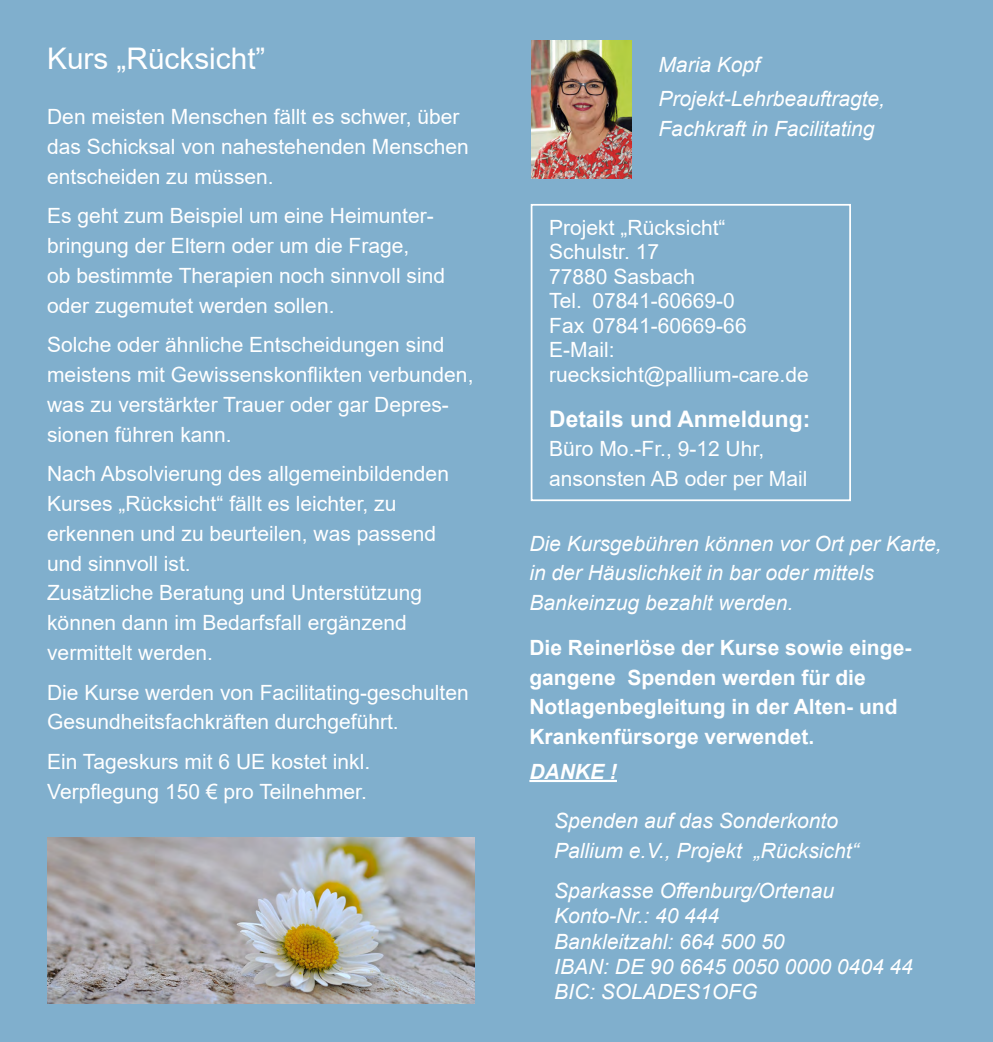
<style>
.page{position:relative;width:993px;height:1042px;background:#fff}
.page>*{position:absolute;margin:0;border:0;box-sizing:border-box;transform-origin:0 0}
.t1{font:29.75px "Arial";color:#fff}
.t2{font:700 22.75px "Arial";color:#fff}
.t3{font:21px/29.8px "Arial";color:#fff}
.t4{font:italic 21px/25.2px "Arial";color:#fff}
.t5{font:700 21px/29.8px "Arial";color:#fff}
.t6{font:italic 700 21px "Arial";color:#fff}
</style>
<div class="page">
<div style="left:0;top:0;width:499px;height:1042px;background:#80afcd"></div>
<div style="left:495px;top:0;width:496px;height:1042px;background:#80afcd"></div>
<hr style="left:529px;top:780px;width:87px;height:2px;background:#fff">
<img style="left:531px;top:41px;width:100px;height:137px">
<img style="left:47px;top:838px;width:427px;height:165px">
<div style="left:530px;top:204px;width:320px;height:297px;border:2px solid #fff"></div>
<h1 class="t1" style="left:47px;top:38px;width:220px">Kurs „Rücksicht”</h1>
<p class="t3" style="left:47px;top:102px;width:423px">Den meisten Menschen fällt es schwer, über das Schicksal von nahestehenden Menschen entscheiden zu müssen.</p>
<p class="t3" style="left:47px;top:201px;width:399px">Es geht zum Beispiel um eine Heimunter&shy;bringung der Eltern oder um die Frage,<br>ob bestimmte Therapien noch sinnvoll sind oder zugemutet werden sollen.</p>
<p class="t3" style="left:47px;top:330px;width:427px">Solche oder ähnliche Entscheidungen sind meistens mit Gewissenskonflikten verbunden, was zu verstärkter Trauer oder gar Depres&shy;sionen führen kann.</p>
<p class="t3" style="left:47px;top:459px;width:403px">Nach Absolvierung des allgemeinbildenden Kurses „Rücksicht“ fällt es leichter, zu erkennen und zu beurteilen, was passend und sinnvoll ist.<br>Zusätzliche Beratung und Unterstützung können dann im Bedarfsfall ergänzend vermittelt werden.</p>
<p class="t3" style="left:47px;top:677px;width:423px">Die Kurse werden von Facilitating-geschulten<br>Gesundheitsfachkräften durchgeführt.</p>
<p class="t3" style="left:47px;top:746px;width:324px">Ein Tageskurs mit 6 UE kostet inkl.<br>Verpflegung 150 € pro Teilnehmer.</p>
<p class="t4" style="left:658px;top:47px;width:228px;line-height:34.6px">Maria Kopf<br>Projekt-Lehrbeauftragte,</p>
<p class="t4" style="left:658px;top:116px;width:217px">Fachkraft in Facilitating</p>
<p class="t3" style="left:549px;top:215px;width:261px;line-height:24.5px">Projekt „Rücksicht“<br>Schulstr. 17<br>77880 Sasbach<br>Tel. 07841-60669-0<br>Fax 07841-60669-66<br>E-Mail: ruecksicht@pallium-care.de</p>
<p class="t2" style="left:549px;top:402px;width:262px">Details und Anmeldung:</p>
<p class="t3" style="left:549px;top:434px;width:259px">Büro Mo.-Fr., 9-12 Uhr, ansonsten AB oder per Mail</p>
<p class="t4" style="left:529px;top:529px;width:414px;line-height:29.8px">Die Kursgebühren können vor Ort per Karte, in der Häuslichkeit in bar oder mittels<br>Bankeinzug bezahlt werden.</p>
<p class="t5" style="left:529px;top:633px;width:383px">Die Reinerlöse der Kurse sowie einge&shy;gangene Spenden werden für die Notlagenbegleitung in der Alten- und Krankenfürsorge verwendet.</p>
<p class="t6" style="left:529px;top:757px;width:89px">DANKE !</p>
<p class="t4" style="left:554px;top:806px;width:306px;line-height:29.8px">Spenden auf das Sonderkonto<br>Pallium e.V., Projekt „Rücksicht“</p>
<p class="t4" style="left:554px;top:878px;width:360px">Sparkasse Offenburg/Ortenau<br>Konto-Nr.: 40 444<br>Bankleitzahl: 664 500 50<br>IBAN: DE 90 6645 0050 0000 0404 44<br>BIC: SOLADES1OFG</p>
</div>
